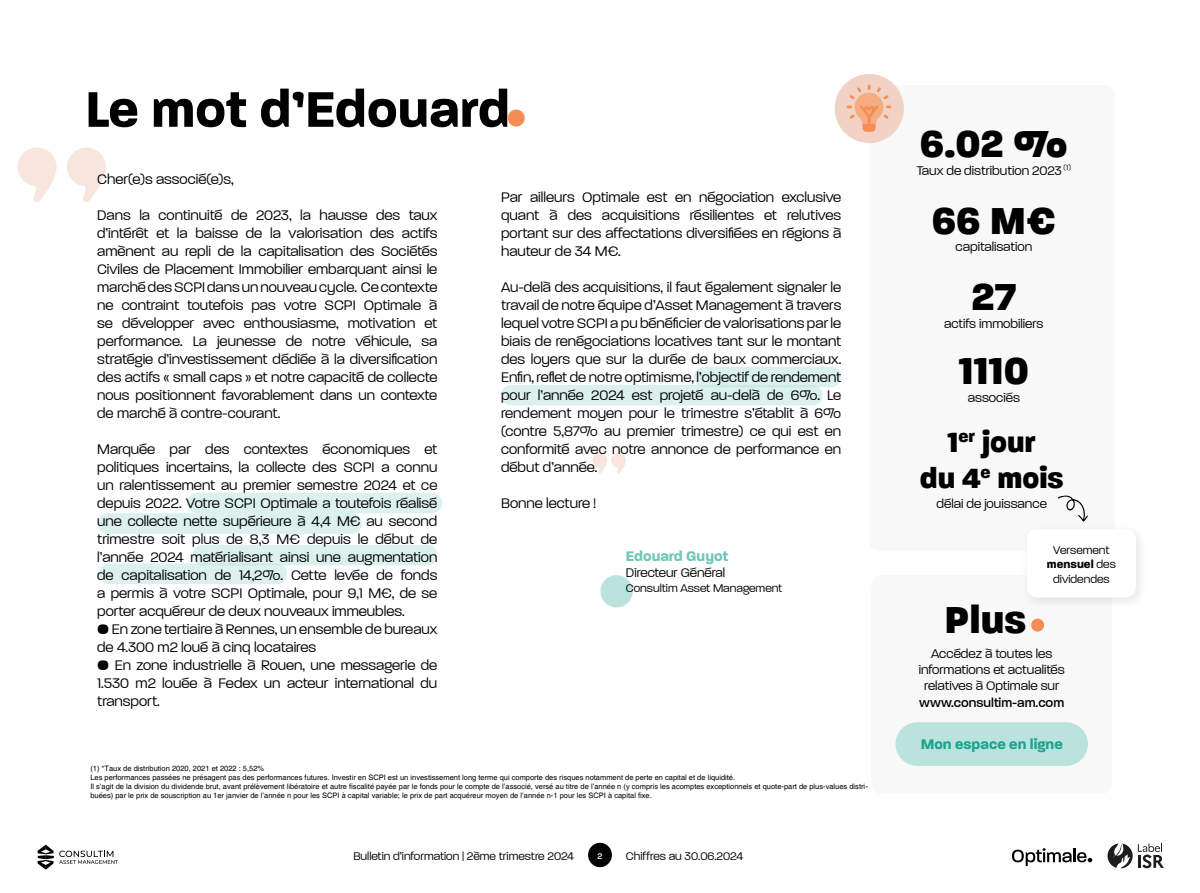
<style>
.page{position:relative;width:1200px;height:893px;background:#fff}
.page>*{position:absolute;margin:0;border:0;box-sizing:border-box;transform-origin:0 0}
.t1{font:700 54px "Paralucent";color:#000}
.t2{font:800 40.5px "Paralucent";color:#000}
.t3{font:800 30px/36px "Paralucent";color:#000;text-align:center}
.t4{font:300 15px/18px "Paralucent";color:#000;text-align:justify}
.t5{font:700 15px "Paralucent";color:#1ca58e}
.t6{font:700 15px "Paralucent";color:#6fc6ba}
.t7{font:300 13.5px/16.2px "Paralucent";color:#000;text-align:center}
.t8{font:500 13.5px "Paralucent";color:#000}
.t9{font:300 12px/14.4px "Paralucent";color:#000;text-align:center}
.t10{font:500 9px "Paralucent";color:#fff}
.t11{font:300 7.8px "Paralucent";color:#000}
.t12{font:7.5px/9px "Helvetica";color:#000}
.s1{font-weight:700}
</style>
<div class="page">
<div style="left:588px;top:843px;width:24px;height:24px;background:#000;border-radius:50%"></div>
<svg style="left:1012px;top:848px;width:80px;height:18px"></svg>
<svg style="left:38px;top:845px;width:80px;height:25px"></svg>
<svg style="left:1107px;top:843px;width:57px;height:25px"></svg>
<svg style="left:17px;top:147px;width:40px;height:55px"></svg>
<svg style="left:67px;top:147px;width:39px;height:55px"></svg>
<div style="left:871px;top:575px;width:241px;height:219px;background:#f8f8f8;border-radius:10px"></div>
<div style="left:869px;top:85px;width:246px;height:466px;background:#f8f8f8;border-radius:10px"></div>
<div style="left:508px;top:110px;width:17px;height:17px;background:#f58c54;border-radius:50%"></div>
<div style="left:600px;top:575px;width:33px;height:32px;background:#bae3dd;border-radius:50%"></div>
<div style="left:1031px;top:619px;width:13px;height:13px;background:#f58c54;border-radius:50%"></div>
<div style="left:896px;top:722px;width:192px;height:44px;background:#bae3dd;border-radius:22px"></div>
<div style="left:835px;top:74px;width:69px;height:69px;background:#f2d2c4;border-radius:50%"></div>
<svg style="left:847px;top:85px;width:44px;height:47px"></svg>
<div style="left:193px;top:545px;width:244px;height:20px;background:#dcf1ee;border-radius:10px"></div>
<svg style="left:1058px;top:495px;width:30px;height:27px"></svg>
<div style="left:1021px;top:523px;width:127px;height:87px;background:#f6f6f6"></div>
<div style="left:1027px;top:529px;width:109px;height:68px;background:#fff;border-radius:10px"></div>
<svg style="left:592px;top:453px;width:34px;height:21px"></svg>
<div style="left:187px;top:493px;width:255px;height:20px;background:#dcf1ee;border-radius:10px"></div>
<div style="left:98px;top:513px;width:264px;height:21px;background:#dcf1ee;border-radius:10px"></div>
<div style="left:99px;top:563px;width:188px;height:21px;background:#dcf1ee;border-radius:10px"></div>
<div style="left:501px;top:385px;width:322px;height:20px;background:#dcf1ee;border-radius:10px"></div>
<div style="left:694px;top:367px;width:147px;height:20px;background:#dcf1ee;border-radius:10px"></div>
<h1 class="t1" style="left:85px;top:77px;width:426px">Le mot d’Edouard</h1>
<p class="t4" style="left:97px;top:170px;width:138px">Cher(e)s associé(e)s,</p>
<p class="t4" style="left:97px;top:206px;width:342px">Dans la continuité de 2023, la hausse des taux d’intérêt et la baisse de la valorisation des actifs amènent au repli de la capitalisation des Sociétés Civiles de Placement Immobilier embarquant ainsi le marché des SCPI dans un nouveau cycle. Ce contexte ne contraint toutefois pas votre SCPI Optimale à se développer avec enthousiasme, motivation et performance. La jeunesse de notre véhicule, sa stratégie d’investissement dédiée à la diversification des actifs « small caps » et notre capacité de collecte nous positionnent favorablement dans un contexte de marché à contre-courant.</p>
<p class="t4" style="left:97px;top:440px;width:342px">Marquée par des contextes économiques et politiques incertains, la collecte des SCPI a connu un ralentissement au premier semestre 2024 et ce depuis 2022. Votre SCPI Optimale a toutefois réalisé une collecte nette supérieure à 4,4 M€ au second trimestre soit plus de 8,3 M€ depuis le début de l’année 2024 matérialisant ainsi une augmentation de capitalisation de 14,2%. Cette levée de fonds a permis à votre SCPI Optimale, pour 9,1 M€, de se porter acquéreur de deux nouveaux immeubles.</p>
<p class="t4" style="left:97px;top:620px;width:342px">• En zone tertiaire à Rennes, un ensemble de bureaux de 4.300 m2 loué à cinq locataires</p>
<p class="t4" style="left:97px;top:656px;width:342px">• En zone industrielle à Rouen, une messagerie de 1.530 m2 louée à Fedex un acteur international du transport.</p>
<p class="t4" style="left:501px;top:188px;width:342px">Par ailleurs Optimale est en négociation exclusive quant à des acquisitions résilientes et relutives portant sur des affectations diversifiées en régions à hauteur de 34 M€.</p>
<p class="t4" style="left:501px;top:278px;width:342px">Au-delà des acquisitions, il faut également signaler le travail de notre équipe d’Asset Management à travers lequel votre SCPI a pu bénéficier de valorisations par le biais de renégociations locatives tant sur le montant des loyers que sur la durée de baux commerciaux.<br>Enfin, reflet de notre optimisme, l’objectif de rendement pour l’année 2024 est projeté au-delà de 6%. Le rendement moyen pour le trimestre s’établit à 6% (contre 5,87% au premier trimestre) ce qui est en conformité avec notre annonce de performance en début d’année.</p>
<p class="t4" style="left:501px;top:494px;width:96px">Bonne lecture !</p>
<p class="t6" style="left:626px;top:547px;width:104px">Edouard Guyot</p>
<p class="t7" style="left:626px;top:565px;width:101px">Directeur Général</p>
<p class="t9" style="left:626px;top:581px;width:158px">Consultim Asset Management</p>
<p class="t12" style="left:90px;top:764px;width:779px">(1) *Taux de distribution 2020, 2021 et 2022 : 5,52%<br>Les performances passées ne présagent pas des performances futures. Investir en SCPI est un investissement long terme qui comporte des risques notamment de perte en capital et de liquidité.<br>Il s’agit de la division du dividende brut, avant prélèvement libératoire et autre fiscalité payée par le fonds pour le compte de l’associé, versé au titre de l’année n (y compris les acomptes exceptionnels et quote-part de plus-values distri&shy;buées) par le prix de souscription au 1er janvier de l’année n pour les SCPI à capital variable; le prix de part acquéreur moyen de l’année n-1 pour les SCPI à capital fixe.</p>
<p class="t9" style="left:353px;top:849px;width:222px">Bulletin d’information | 2ème trimestre 2024</p>
<p class="t10" style="left:597px;top:850px;width:7px">2</p>
<p class="t9" style="left:626px;top:849px;width:119px">Chiffres au 30.06.2024</p>
<h2 class="t2" style="left:920px;top:119px;width:149px">6.02 %</h2>
<p class="t11" style="left:1064px;top:163px;width:9px">(1)</p>
<p class="t7" style="left:917px;top:162px;width:147px">Taux de distribution 2023</p>
<h2 class="t2" style="left:932px;top:196px;width:126px">66 M€</h2>
<p class="t7" style="left:956px;top:239px;width:78px">capitalisation</p>
<h2 class="t2" style="left:971px;top:272px;width:46px">27</h2>
<p class="t7" style="left:944px;top:316px;width:101px">actifs immobiliers</p>
<h2 class="t2" style="left:959px;top:346px;width:72px">1110</h2>
<p class="t7" style="left:968px;top:389px;width:54px">associés</p>
<h3 class="t3" style="left:920px;top:424px;width:145px">1<sup>er</sup> jour<br>du 4<sup>e</sup> mois</h3>
<p class="t7" style="left:937px;top:496px;width:112px">délai de jouissance</p>
<p class="t9" style="left:1047px;top:543px;width:70px">Versement <span class="s1">mensuel</span> des dividendes</p>
<h2 class="t2" style="left:944px;top:595px;width:83px">Plus</h2>
<p class="t7" style="left:919px;top:645px;width:147px">Accédez à toutes les informations et actualités relatives à Optimale sur</p>
<p class="t8" style="left:919px;top:694px;width:146px">www.consultim-am.com</p>
<p class="t5" style="left:921px;top:735px;width:144px">Mon espace en ligne</p>
</div>
